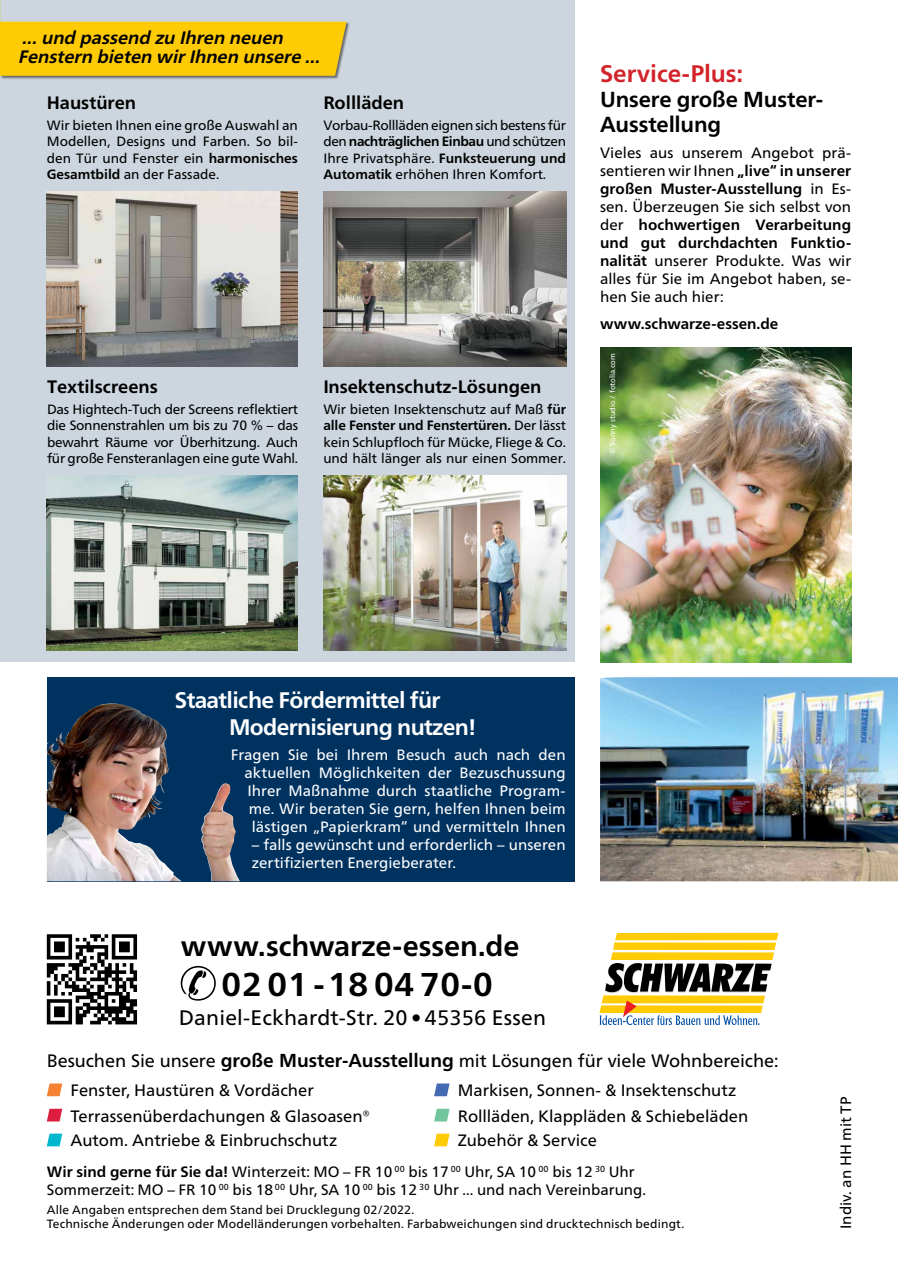
<style>
.page{position:relative;width:898px;height:1263px;background:#fff}
.page>*{position:absolute;margin:0;border:0;box-sizing:border-box;transform-origin:0 0}
.t1{font:700 33px "Frutiger Neue LTW1 G";letter-spacing:.025em;color:#000}
.t2{font:700 28.5px "Frutiger Neue LTW1 G";letter-spacing:-.005em;color:#000}
.t3{font:700 24px "Frutiger Neue LTW1 G";letter-spacing:-.005em;color:#d2232a}
.t4{font:700 22.5px/27px "Frutiger Neue LTW1 G";letter-spacing:-.03em;color:#fff}
.t5{font:700 21.75px/24.8px "Frutiger Neue LTW1 G";letter-spacing:-.005em;color:#000}
.t6{font:21px "Frutiger Neue LTW1 G";letter-spacing:.01em;color:#000}
.t7{font:18px "Frutiger Neue LTW1 G";letter-spacing:-.005em;color:#000}
.t8{font:italic 700 18px/19.5px "Frutiger Neue LTW1 G";color:#000}
.t9{font:700 18px "Frutiger Neue LTW1 G";color:#000}
.t10{font:16.5px "Frutiger Neue LTW1 G";color:#000}
.t11{font:15px/18px "Frutiger Neue LTW1 G";color:#000}
.t12{font:15px/18px "Frutiger Neue LTW1 G";letter-spacing:.005em;color:#fff;text-align:right}
.t13{font:700 15px "Frutiger Neue LTW1 G";color:#000}
.t14{font:13.5px/16.5px "Frutiger Neue LTW1 G";letter-spacing:-.01em;color:#000;text-align:justify}
.t15{font:12px/14.4px "Frutiger Neue LTW1 G";letter-spacing:.015em;color:#000}
.t16{font:7.5px "Frutiger Neue LTW1 G";color:#fff}
.s1{font-weight:700}
.s2{font-weight:700;font-size:18.75px}
.s3{font-weight:300}
</style>
<div class="page">
<div style="left:47px;top:677px;width:527px;height:204px;background:#003260"></div>
<img style="left:47px;top:704px;width:135px;height:177px">
<svg style="left:47px;top:1083px;width:15px;height:13px"></svg>
<svg style="left:434px;top:1083px;width:15px;height:13px"></svg>
<svg style="left:47px;top:1109px;width:15px;height:12px"></svg>
<svg style="left:434px;top:1109px;width:15px;height:12px"></svg>
<svg style="left:47px;top:1133px;width:15px;height:13px"></svg>
<svg style="left:434px;top:1133px;width:15px;height:13px"></svg>
<svg style="left:181px;top:966px;width:35px;height:35px"></svg>
<svg style="left:599px;top:933px;width:179px;height:92px"></svg>
<svg style="left:47px;top:934px;width:90px;height:90px"></svg>
<img style="left:600px;top:347px;width:250px;height:315px">
<div style="left:0;top:0;width:574px;height:662px;background:#cdd6df"></div>
<div style="left:0;top:22px;width:350px;height:58px;background:#000;opacity:.5"></div>
<div style="left:0;top:22px;width:346px;height:54px;background:#ffcb05"></div>
<img style="left:600px;top:677px;width:297px;height:204px">
<img style="left:47px;top:191px;width:251px;height:175px">
<img style="left:47px;top:475px;width:251px;height:175px">
<img style="left:323px;top:191px;width:243px;height:175px">
<img style="left:324px;top:475px;width:242px;height:175px">
<h3 class="t8" style="left:18px;top:28px;width:308px">...und passend zu Ihren neuen<br>Fenstern bieten wirIhnen unsere ...</h3>
<h3 class="t9" style="left:47px;top:92px;width:91px">Haustüren</h3>
<p class="t14" style="left:47px;top:117px;width:252px">Wir bieten Ihnen eine große Auswahl an Modellen, Designs und Farben. So bil&shy;den Tür und Fenster ein <span class="s1">harmonisches Gesamtbild</span> an der Fassade.</p>
<h3 class="t9" style="left:323px;top:92px;width:82px">Rollläden</h3>
<p class="t14" style="left:323px;top:117px;width:244px">Vorbau-Rollläden eignen sich bestens für den <span class="s1">nachträglichen Einbau</span> und schützen Ihre Privatsphäre. <span class="s1">Funksteuerung und Automatik</span> erhöhen Ihren Komfort.</p>
<h3 class="t9" style="left:47px;top:376px;width:112px">Textilscreens</h3>
<p class="t14" style="left:47px;top:401px;width:252px">Das Hightech-Tuch der Screens reflektiert die Sonnenstrahlen um bis zu 70 % – das bewahrt Räume vor Überhitzung. Auch für große Fensteranlagen eine gute Wahl.</p>
<h3 class="t9" style="left:323px;top:376px;width:219px">Insektenschutz-Lösungen</h3>
<p class="t14" style="left:323px;top:401px;width:244px">Wir bieten Insektenschutz auf Maß <span class="s1">für alle Fenster und Fenstertüren.</span> Der lässt kein Schlupfloch für Mücke, Fliege &amp; Co. und hält länger als nur einen Sommer.</p>
<h3 class="t3" style="left:600px;top:59px;width:144px">Service-Plus:</h3>
<h3 class="t5" style="left:600px;top:87px;width:224px">Unsere große Muster-<br>Ausstellung</h3>
<p class="t11" style="left:600px;top:144px;width:252px;text-align:justify">Vieles aus unserem Angebot prä&shy;sentieren wir Ihnen <span class="s1">„live“ in unserer großen Muster-Ausstellung</span> in Es&shy;sen. Überzeugen Sie sich selbst von der <span class="s1">hochwertigen Verarbeitung und gut durchdachten Funktio&shy;nalität</span> unserer Produkte. Was wir alles für Sie im Angebot haben, se&shy;hen Sie auch hier:</p>
<p class="t13" style="left:600px;top:314px;width:180px">www.schwarze-essen.de</p>
<p class="t16" style="left:608px;top:454px;width:102px;rotate:-90deg">© Sunny studio / fotolia.com</p>
<h3 class="t4" style="left:229px;top:687px;width:248px;text-indent:-54px">Staatliche Fördermittel für<br>Modernisierung nutzen!</h3>
<p class="t12" style="left:231px;top:746px;width:336px">Fragen Sie bei Ihrem Besuch auch nach den aktuellen Möglichkeiten der Bezuschussung Ihrer Maßnahme durch staatliche Program&shy;me. Wir beraten Sie gern, helfen Ihnen beim lästigen „Papierkram“ und vermitteln Ihnen</p>
<p class="t12" style="left:252px;top:836px;width:315px;text-align:left">– falls gewünscht und erforderlich – unseren zertifizierten Energieberater.</p>
<h2 class="t2" style="left:181px;top:929px;width:340px">www.schwarze-essen.de</h2>
<h1 class="t1" style="left:221px;top:965px;width:272px">02 01 -18 04 70-0</h1>
<h3 class="t6" style="left:179px;top:1005px;width:369px">Daniel-Eckhardt-Str. 20 • 45356 Essen</h3>
<h3 class="t7" style="left:47px;top:1050px;width:733px">Besuchen Sie unsere <span class="s2">große Muster-Ausstellung</span> mit Lösungen für viele Wohnbereiche:</h3>
<p class="t10" style="left:70px;top:1081px;width:245px">Fenster, Haustüren &amp; Vordächer</p>
<p class="t10" style="left:457px;top:1081px;width:280px">Markisen, Sonnen- &amp; Insektenschutz</p>
<p class="t10" style="left:70px;top:1106px;width:301px">Terrassenüberdachungen &amp; Glasoasen<span class="s3">®</span></p>
<p class="t10" style="left:457px;top:1106px;width:292px">Rollläden, Klappläden &amp; Schiebeläden</p>
<p class="t10" style="left:70px;top:1131px;width:268px">Autom. Antriebe &amp; Einbruchschutz</p>
<p class="t10" style="left:457px;top:1131px;width:140px">Zubehör &amp; Service</p>
<p class="t11" style="left:47px;top:1163px;width:600px"><span class="s1">Wir sind gerne für Sie da!</span> Winterzeit: MO – FR 10 <sup>00</sup> bis 17 <sup>00</sup> Uhr, SA 10 <sup>00</sup> bis 12 <sup>30</sup> Uhr<br>Sommerzeit: MO – FR 10 <sup>00</sup> bis 18 <sup>00</sup> Uhr, SA 10 <sup>00</sup> bis 12 <sup>30</sup> Uhr ... und nach Vereinbarung.</p>
<p class="t15" style="left:47px;top:1202px;width:638px">Alle Angaben entsprechen dem Stand bei Drucklegung 02/2022.<br>Technische Änderungen oder Modelländerungen vorbehalten. Farbabweichungen sind drucktechnisch bedingt.</p>
<p class="t11" style="left:836px;top:1229px;width:134px;rotate:-90deg">Indiv. an HH mit TP</p>
</div>
